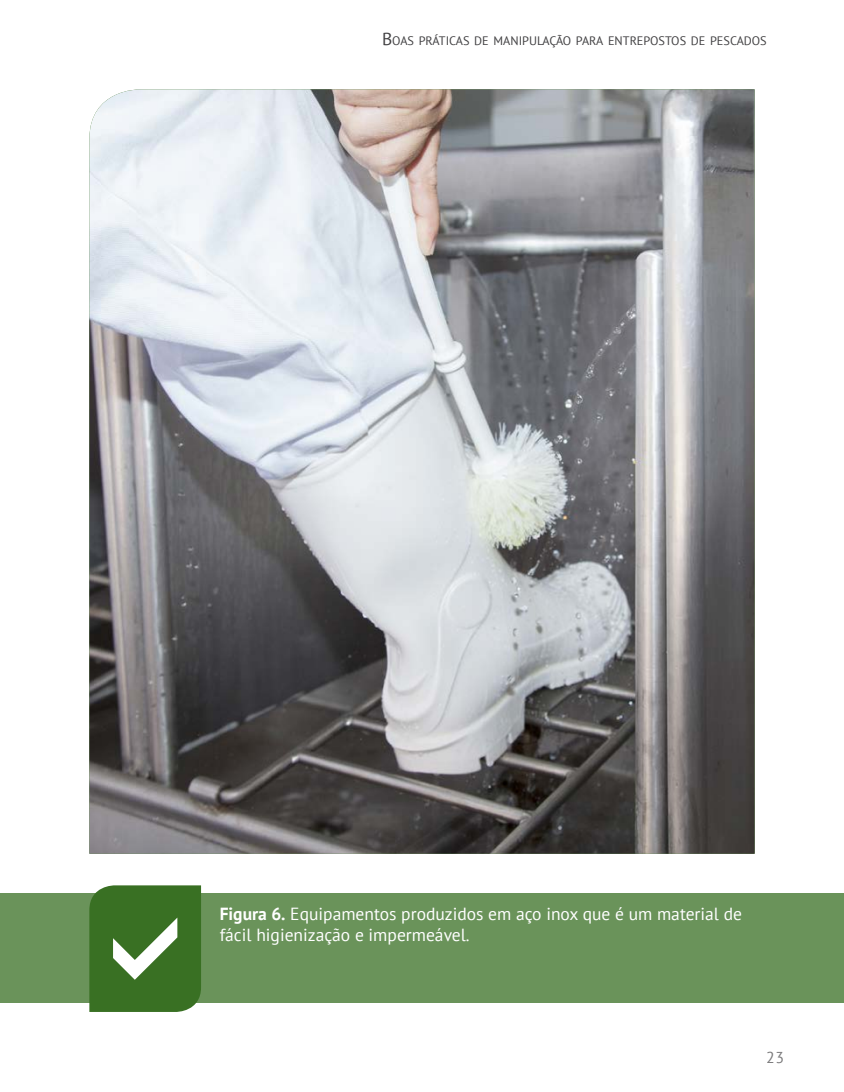
<style>
.page{position:relative;width:844px;height:1092px;background:#fff}
.page>*{position:absolute;margin:0;border:0;box-sizing:border-box;transform-origin:0 0}
.t1{font:17.5px/21px "PT Sans";color:#fff}
.t2{font:15.75px "PT Sans";color:#414042}
.t3{font:12.25px "PT Sans";color:#414042}
.s1{font-size:17.5px}
.s2{font-weight:700}
</style>
<div class="page">
<div style="left:0;top:893px;width:843px;height:110px;background:#6a935a"></div>
<svg style="left:89px;top:885px;width:112px;height:126px;background:#4e7f3a"></svg>
<img style="left:89px;top:89px;width:665px;height:764px">
<p class="t3" style="left:382px;top:33px;width:386px"><span class="s1">B</span>OAS PRÁTICAS DE MANIPULAÇÃO PARA ENTREPOSTOS DE PESCADOS</p>
<p class="t1" style="left:220px;top:903px;width:523px"><span class="s2">Figura 6.</span> Equipamentos produzidos em aço inox que é um material de fácil higienização e impermeável.</p>
<p class="t2" style="left:766px;top:1047px;width:19px">23</p>
</div>
